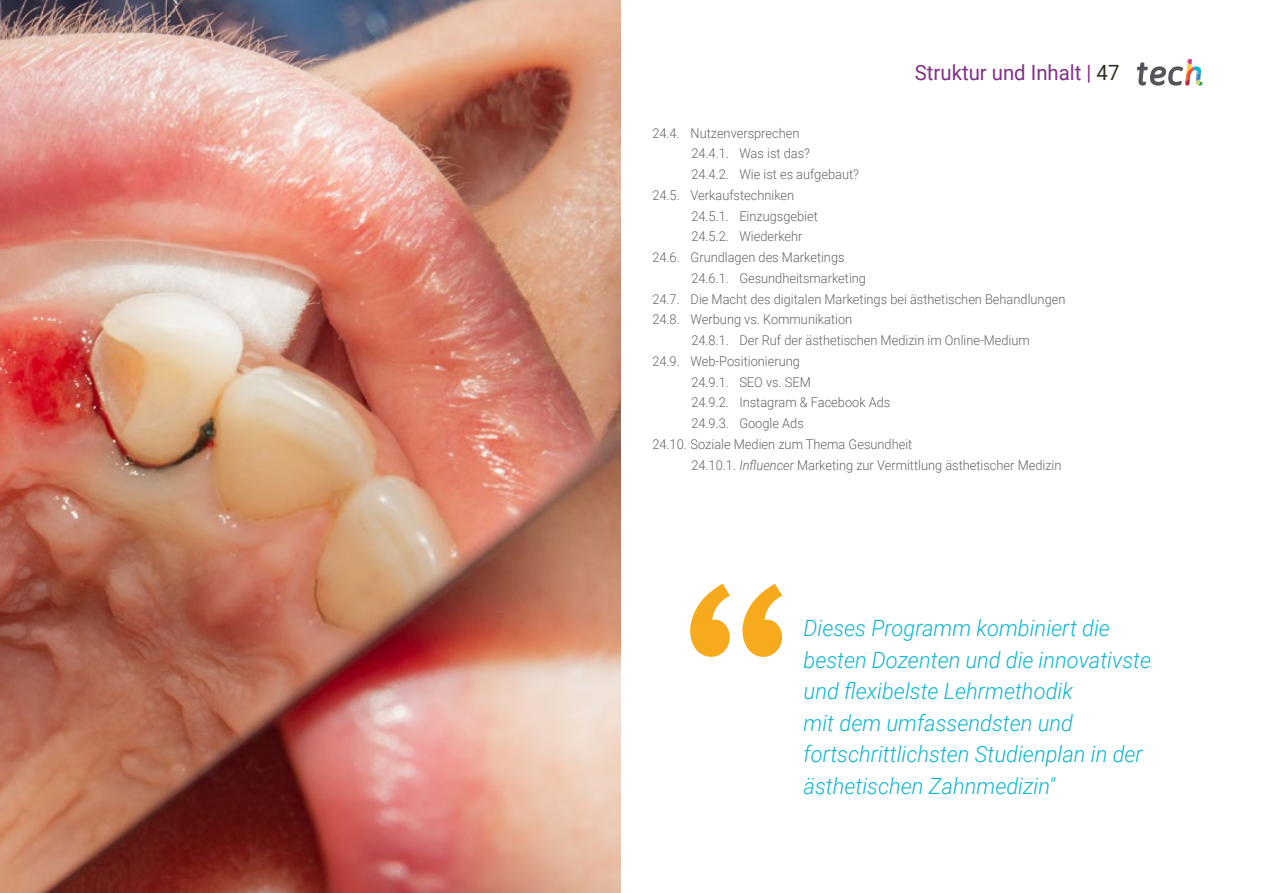
<style>
.page{position:relative;width:1263px;height:893px;background:#fff}
.page>*{position:absolute;margin:0;border:0;box-sizing:border-box;transform-origin:0 0}
.t1{font:italic 300 22.5px/31.5px "Roboto";color:#0fb6cf}
.t2{font:21px "Roboto";color:#813089}
.t3{font:300 13.5px "Roboto";color:#61646a;scale:.95 1}
.s1{color:#312e20}
.s2{font-style:italic}
</style>
<div class="page">
<svg style="left:1137px;top:59px;width:65px;height:27px"></svg>
<svg style="left:690px;top:584px;width:92px;height:73px"></svg>
<img style="left:0;top:0;width:621px;height:893px">
<h2 class="t2" style="left:915px;top:57px;width:206px">Struktur und Inhalt | <span class="s1">47</span></h2>
<p class="t3" style="left:652px;top:123px;width:156px">24.4. Nutzenversprechen</p>
<p class="t3" style="left:691px;top:144px;width:126px">24.4.1. Was ist das?</p>
<p class="t3" style="left:691px;top:165px;width:178px">24.4.2. Wie ist es aufgebaut?</p>
<p class="t3" style="left:652px;top:186px;width:151px">24.5. Verkaufstechniken</p>
<p class="t3" style="left:691px;top:206px;width:135px">24.5.1. Einzugsgebiet</p>
<p class="t3" style="left:691px;top:227px;width:119px">24.5.2. Wiederkehr</p>
<p class="t3" style="left:652px;top:248px;width:204px">24.6. Grundlagen des Marketings</p>
<p class="t3" style="left:691px;top:269px;width:185px">24.6.1. Gesundheitsmarketing</p>
<p class="t3" style="left:652px;top:289px;width:436px">24.7. Die Macht des digitalen Marketings bei ästhetischen Behandlungen</p>
<p class="t3" style="left:652px;top:310px;width:212px">24.8. Werbung vs. Kommunikation</p>
<p class="t3" style="left:691px;top:331px;width:358px">24.8.1. Der Ruf der ästhetischen Medizin im Online-Medium</p>
<p class="t3" style="left:652px;top:352px;width:157px">24.9. Web-Positionierung</p>
<p class="t3" style="left:691px;top:372px;width:127px">24.9.1. SEO vs. SEM</p>
<p class="t3" style="left:691px;top:393px;width:211px">24.9.2. Instagram &amp; Facebook Ads</p>
<p class="t3" style="left:691px;top:414px;width:120px">24.9.3. Google Ads</p>
<p class="t3" style="left:652px;top:435px;width:275px">24.10. Soziale Medien zum Thema Gesundheit</p>
<p class="t3" style="left:691px;top:455px;width:391px">24.10.1. <span class="s2">Influencer</span> Marketing zur Vermittlung ästhetischer Medizin</p>
<h1 class="t1" style="left:803px;top:612px;width:349px">Dieses Programm kombiniert die besten Dozenten und die innovativste und flexibelste Lehrmethodik<br>mit dem umfassendsten und fortschrittlichsten Studienplan in der ästhetischen Zahnmedizin"</h1>
</div>
